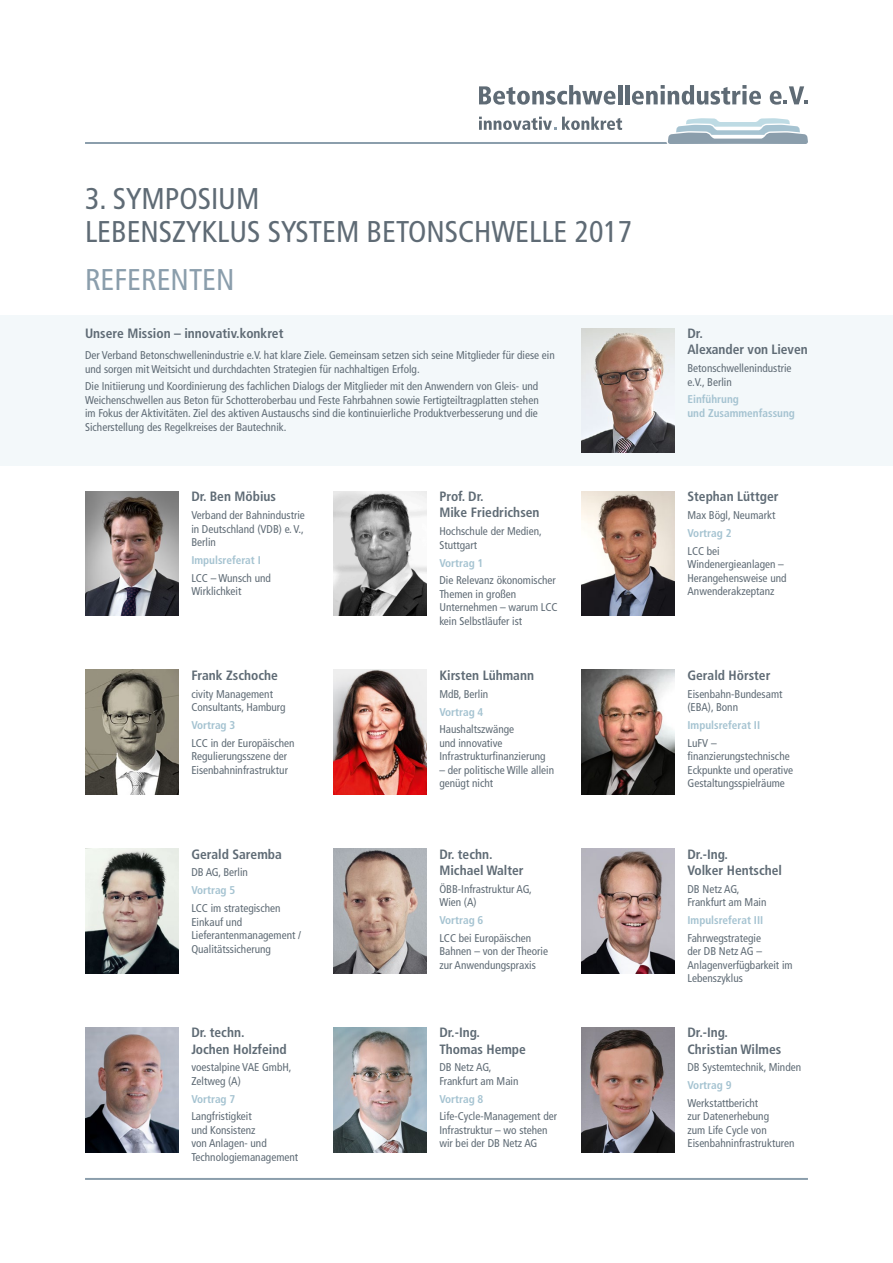
<style>
.page{position:relative;width:893px;height:1263px;background:#fff}
.page>*{position:absolute;margin:0;border:0;box-sizing:border-box;transform-origin:0 0}
.t1{font:condensed 30px/33px "Frutiger LT Std";color:#5f6b75}
.t2{font:condensed 30px "Frutiger LT Std";color:#8b9eac}
.t3{font:700 condensed 13.5px/16.2px "Frutiger LT Std";color:#5f6b75}
.t4{font:condensed 11.25px/13.5px "Frutiger LT Std";color:#5f6b75}
.t5{font:700 condensed 11.25px/13.5px "Frutiger LT Std";color:#a5c3d1}
</style>
<div class="page">
<div style="left:0;top:315px;width:893px;height:151px;background:#f3f8fa"></div>
<hr style="left:85px;top:1178px;width:723px;height:2px;background:#8b9eac">
<svg style="left:479px;top:85px;width:136px;height:20px"></svg>
<hr style="left:618px;top:85px;width:4px;height:19px;background:#5f6b75">
<hr style="left:625px;top:85px;width:4px;height:19px;background:#5f6b75">
<svg style="left:632px;top:85px;width:129px;height:20px"></svg>
<svg style="left:770px;top:86px;width:38px;height:19px"></svg>
<svg style="left:479px;top:117px;width:329px;height:27px"></svg>
<hr style="left:85px;top:142px;width:416px;height:2px;background:#8b9eac">
<img style="left:581px;top:328px;width:94px;height:125px">
<img style="left:85px;top:1027px;width:94px;height:125px">
<img style="left:581px;top:1027px;width:94px;height:125px">
<img style="left:333px;top:1027px;width:94px;height:125px">
<img style="left:85px;top:849px;width:94px;height:124px">
<img style="left:333px;top:849px;width:94px;height:124px">
<img style="left:581px;top:849px;width:94px;height:124px">
<img style="left:85px;top:670px;width:94px;height:125px">
<img style="left:333px;top:670px;width:94px;height:125px">
<img style="left:581px;top:670px;width:94px;height:125px">
<img style="left:85px;top:491px;width:94px;height:125px">
<img style="left:333px;top:491px;width:94px;height:125px">
<img style="left:581px;top:491px;width:94px;height:125px">
<h1 class="t1" style="left:85px;top:182px;width:549px">3. SYMPOSIUM<br>LEBENSZYKLUS SYSTEM BETONSCHWELLE 2017</h1>
<h1 class="t2" style="left:85px;top:262px;width:151px">REFERENTEN</h1>
<p class="t3" style="left:85px;top:325px;width:200px">Unsere Mission – innovativ.konkret</p>
<p class="t4" style="left:85px;top:348px;width:471px">Der Verband Betonschwellenindustrie e.V. hat klare Ziele. Gemeinsam setzen sich seine Mitglieder für diese ein und sorgen mit Weitsicht und durchdachten Strategien für nachhaltigen Erfolg.</p>
<p class="t4" style="left:85px;top:380px;width:455px;text-align:justify">Die Initiierung und Koordinierung des fachlichen Dialogs der Mitglieder mit den Anwendern von Gleis- und Weichenschwellen aus Beton für Schotteroberbau und Feste Fahrbahnen sowie Fertigteiltragplatten stehen im Fokus der Aktivitäten. Ziel des aktiven Austauschs sind die kontinuierliche Produktverbesserung und die Sicherstellung des Regelkreises der Bautechnik.</p>
<p class="t3" style="left:191px;top:488px;width:86px">Dr. Ben Möbius</p>
<p class="t4" style="left:191px;top:508px;width:115px;text-align:justify">Verband der Bahnindustrie in Deutschland (VDB) e. V., Berlin</p>
<p class="t5" style="left:191px;top:553px;width:71px">Impulsreferat I</p>
<p class="t4" style="left:191px;top:571px;width:81px">LCC – Wunsch und<br>Wirklichkeit</p>
<p class="t3" style="left:191px;top:667px;width:88px">Frank Zschoche</p>
<p class="t4" style="left:191px;top:687px;width:96px">civity Management<br>Consultants, Hamburg</p>
<p class="t5" style="left:191px;top:718px;width:46px">Vortrag 3</p>
<p class="t4" style="left:191px;top:736px;width:105px">LCC in der Europäischen<br>Regulierungsszene der<br>Eisenbahninfrastruktur</p>
<p class="t3" style="left:191px;top:846px;width:92px">Gerald Saremba</p>
<p class="t4" style="left:191px;top:866px;width:58px">DB AG, Berlin</p>
<p class="t5" style="left:191px;top:884px;width:46px">Vortrag 5</p>
<p class="t4" style="left:191px;top:901px;width:111px">LCC im strategischen<br>Einkauf und<br>Lieferantenmanagement /<br>Qualitätssicherung</p>
<p class="t3" style="left:191px;top:1025px;width:97px">Dr. techn.<br>Jochen Holzfeind</p>
<p class="t4" style="left:191px;top:1061px;width:102px">voestalpine VAE GmbH,<br>Zeltweg (A)</p>
<p class="t5" style="left:191px;top:1092px;width:46px">Vortrag 7</p>
<p class="t4" style="left:191px;top:1110px;width:108px">Langfristigkeit<br>und Konsistenz<br>von Anlagen- und<br>Technologiemanagement</p>
<p class="t3" style="left:439px;top:488px;width:102px">Prof. Dr.<br>Mike Friedrichsen</p>
<p class="t4" style="left:439px;top:525px;width:104px">Hochschule der Medien,<br>Stuttgart</p>
<p class="t5" style="left:439px;top:556px;width:46px">Vortrag 1</p>
<p class="t4" style="left:439px;top:574px;width:120px">Die Relevanz ökonomischer<br>Themen in großen<br>Unternehmen – warum LCC kein Selbstläufer ist</p>
<p class="t3" style="left:439px;top:667px;width:96px">Kirsten Lühmann</p>
<p class="t4" style="left:439px;top:687px;width:50px">MdB, Berlin</p>
<p class="t5" style="left:439px;top:705px;width:46px">Vortrag 4</p>
<p class="t4" style="left:439px;top:723px;width:108px">Haushaltszwänge<br>und innovative<br>Infrastrukturfinanzierung</p>
<p class="t4" style="left:439px;top:763px;width:116px">– der politische Wille allein genügt nicht</p>
<p class="t3" style="left:439px;top:846px;width:86px">Dr. techn.<br>Michael Walter</p>
<p class="t4" style="left:439px;top:882px;width:94px">ÖBB-Infrastruktur AG,<br>Wien (A)</p>
<p class="t5" style="left:439px;top:913px;width:46px">Vortrag 6</p>
<p class="t4" style="left:439px;top:931px;width:110px">LCC bei Europäischen<br>Bahnen – von der Theorie zur Anwendungspraxis</p>
<p class="t3" style="left:439px;top:1025px;width:88px">Dr.-Ing.<br>Thomas Hempe</p>
<p class="t4" style="left:439px;top:1061px;width:81px">DB Netz AG,<br>Frankfurt am Main</p>
<p class="t5" style="left:439px;top:1092px;width:46px">Vortrag 8</p>
<p class="t4" style="left:439px;top:1110px;width:119px">Life-Cycle-Management der<br>Infrastruktur – wo stehen wir bei der DB Netz AG</p>
<p class="t3" style="left:687px;top:325px;width:122px">Dr.<br>Alexander von Lieven</p>
<p class="t4" style="left:687px;top:362px;width:106px">Betonschwellenindustrie e.V., Berlin</p>
<p class="t5" style="left:687px;top:393px;width:109px">Einführung<br>und Zusammenfassung</p>
<p class="t3" style="left:687px;top:488px;width:93px">Stephan Lüttger</p>
<p class="t4" style="left:687px;top:508px;width:89px">Max Bögl, Neumarkt</p>
<p class="t5" style="left:687px;top:526px;width:46px">Vortrag 2</p>
<p class="t4" style="left:687px;top:544px;width:101px">LCC bei<br>Windenergieanlagen –<br>Herangehensweise und<br>Anwenderakzeptanz</p>
<p class="t3" style="left:687px;top:667px;width:84px">Gerald Hörster</p>
<p class="t4" style="left:687px;top:687px;width:96px">Eisenbahn-Bundesamt (EBA), Bonn</p>
<p class="t5" style="left:687px;top:718px;width:74px">Impulsreferat II</p>
<p class="t4" style="left:687px;top:736px;width:107px">LuFV – finanzierungstechnische<br>Eckpunkte und operative<br>Gestaltungsspielräume</p>
<p class="t3" style="left:687px;top:846px;width:96px">Dr.-Ing.<br>Volker Hentschel</p>
<p class="t4" style="left:687px;top:882px;width:81px">DB Netz AG,<br>Frankfurt am Main</p>
<p class="t5" style="left:687px;top:913px;width:77px">Impulsreferat III</p>
<p class="t4" style="left:687px;top:931px;width:107px">Fahrwegstrategie<br>der DB Netz AG –<br>Anlagenverfügbarkeit im<br>Lebenszyklus</p>
<p class="t3" style="left:687px;top:1025px;width:95px">Dr.-Ing.<br>Christian Wilmes</p>
<p class="t4" style="left:687px;top:1061px;width:115px">DB Systemtechnik, Minden</p>
<p class="t5" style="left:687px;top:1078px;width:46px">Vortrag 9</p>
<p class="t4" style="left:687px;top:1096px;width:109px">Werkstattbericht<br>zur Datenerhebung<br>zum Life Cycle von<br>Eisenbahninfrastrukturen</p>
</div>
